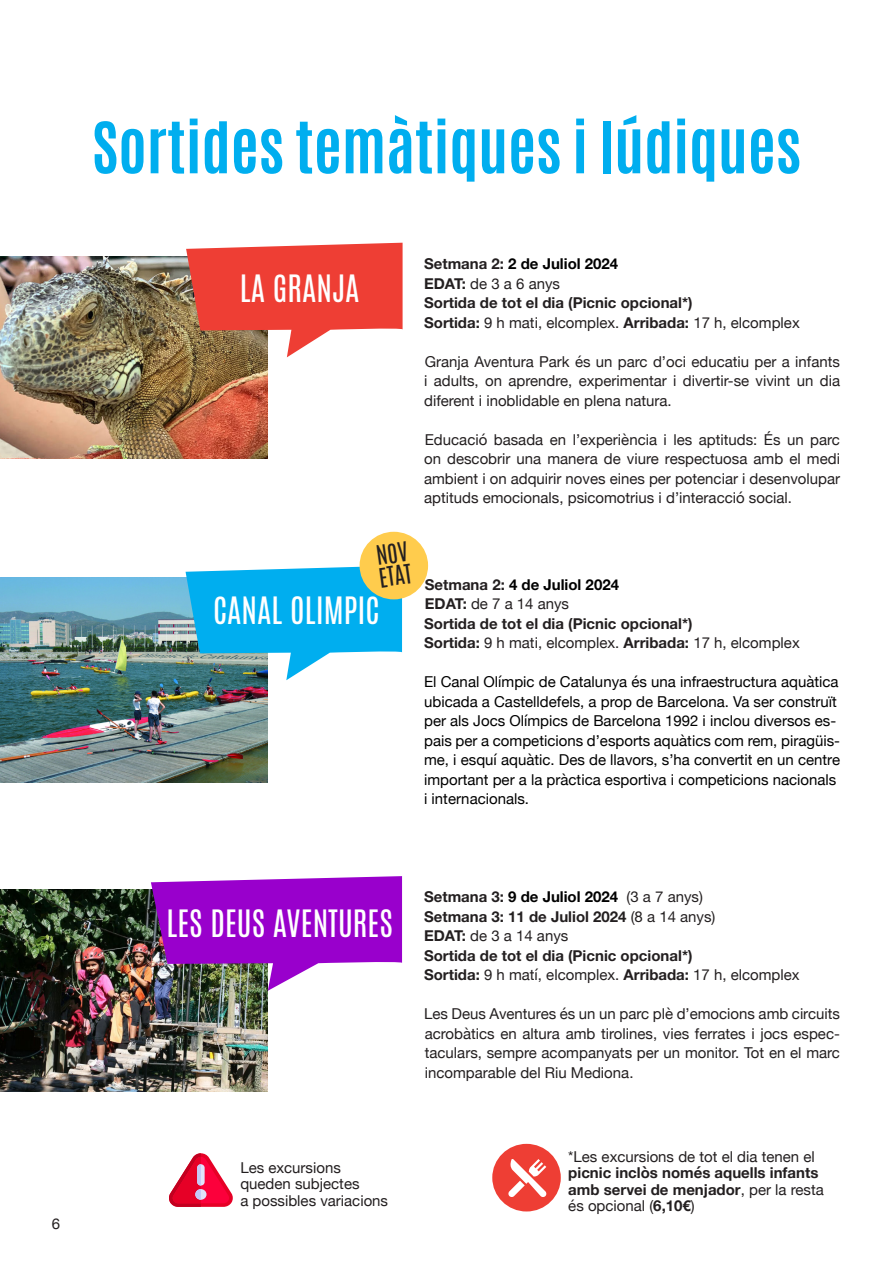
<style>
.page{position:relative;width:893px;height:1263px;background:#fff}
.page>*{position:absolute;margin:0;border:0;box-sizing:border-box;transform-origin:0 0}
.t1{font:700 60px "Antonio";color:#00aeef}
.t2{font:31.5px "Antonio";color:#fff}
.t3{font:22.5px "Antonio";color:#231f20}
.t4{font:15px/19.5px "Helvetica Neue";color:#231f20;text-align:justify}
.t5{font:15px "Helvetica Neue";color:#000}
.t6{font:700 15px/16.5px "Helvetica Neue";color:#231f20}
.t7{font:700 15px "Helvetica Neue LT Std";color:#231f20}
.t8{font:15px "Helvetica Neue LT 75 Bd";color:#000}
.t9{font:15px "Helvetica Neue LT 75 Bd";color:#231f20}
.s1{font-family:"Helvetica Neue LT Std";font-weight:700;color:#231f20}
.s2{font-family:"Helvetica Neue LT Std";font-weight:700}
.s3{font-family:"Helvetica Neue LT Std";color:#231f20}
.s4{font-family:"Helvetica Neue LT Std"}
.s5{font-weight:400}
</style>
<div class="page">
<img style="left:0;top:256px;width:268px;height:202px">
<img style="left:0;top:890px;width:267px;height:202px">
<hr style="left:892px;top:890px;width:1px;height:201px;background:#d1d2d4">
<svg style="left:186px;top:243px;width:217px;height:114px;background:#e56256"></svg>
<svg style="left:151px;top:876px;width:251px;height:115px;background:#9f30c2"></svg>
<svg style="left:169px;top:1153px;width:64px;height:54px"></svg>
<div style="left:492px;top:1144px;width:69px;height:67px;background:#ee3e34;border-radius:50%"></div>
<svg style="left:508px;top:1159px;width:39px;height:38px"></svg>
<img style="left:0;top:578px;width:268px;height:204px">
<div style="left:360px;top:532px;width:68px;height:67px;background:#ffcc4d;border-radius:50%"></div>
<svg style="left:186px;top:542px;width:222px;height:138px"></svg>
<p class="t4" style="left:52px;top:1214px;width:10px">6</p>
<p class="t1" style="left:92px;top:102px;width:711px">Sortides temàtiques i lúdiques</p>
<p class="t2" style="left:240px;top:266px;width:121px">LA GRANJA</p>
<p class="t8" style="left:424px;top:254px;width:196px"><span class="s1">Setmana 2:</span> 2 de Juliol 2024</p>
<p class="t4" style="left:424px;top:274px;width:137px"><span class="s2">EDAT:</span> de 3 a 6 anys</p>
<p class="t7" style="left:424px;top:293px;width:270px">Sortida de tot el dia (Picnic opcional*)</p>
<p class="t4" style="left:424px;top:313px;width:377px"><span class="s2">Sortida:</span> 9 h mati, elcomplex. <span class="s2">Arribada:</span> 17 h, elcomplex</p>
<p class="t4" style="left:424px;top:352px;width:417px">Granja Aventura Park és un parc d’oci educatiu per a infants i adults, on aprendre, experimentar i divertir-se vivint un dia diferent i inoblidable en plena natura.</p>
<p class="t4" style="left:424px;top:430px;width:417px">Educació basada en l’experiència i les aptituds: És un parc on descobrir una manera de viure respectuosa amb el medi ambient i on adquirir noves eines per potenciar i desenvolupar aptituds emocionals, psicomotrius i d’interacció social.</p>
<p class="t3" style="left:377px;top:562px;width:34px;rotate:-8deg">ETAT</p>
<p class="t2" style="left:213px;top:587px;width:168px">CANAL OLIMPIC</p>
<p class="t8" style="left:425px;top:575px;width:196px"><span class="s1">Setmana 2:</span> 4 de Juliol 2024</p>
<p class="t4" style="left:425px;top:595px;width:146px"><span class="s2">EDAT:</span> de 7 a 14 anys</p>
<p class="t7" style="left:424px;top:614px;width:270px">Sortida de tot el dia (Picnic opcional*)</p>
<p class="t4" style="left:424px;top:634px;width:377px"><span class="s2">Sortida:</span> 9 h mati, elcomplex. <span class="s2">Arribada:</span> 17 h, elcomplex</p>
<p class="t5" style="left:424px;top:671px;width:416px">El Canal Olímpic de Catalunya és una infraestructura aquàtica</p>
<p class="t5" style="left:424px;top:690px;width:414px">ubicada a Castelldefels, a prop de Barcelona. Va ser construït</p>
<p class="t5" style="left:424px;top:710px;width:414px">per als Jocs Olímpics de Barcelona 1992 i inclou diversos es-</p>
<p class="t5" style="left:424px;top:729px;width:417px">pais per a competicions d’esports aquàtics com rem, piragüis-</p>
<p class="t5" style="left:424px;top:749px;width:417px">me, i esquí aquàtic. Des de llavors, s’ha convertit en un centre</p>
<p class="t5" style="left:424px;top:768px;width:414px">important per a la pràctica esportiva i competicions nacionals</p>
<p class="t5" style="left:424px;top:788px;width:106px">i internacionals.</p>
<p class="t2" style="left:166px;top:900px;width:228px">LES DEUS AVENTURES</p>
<p class="t4" style="left:240px;top:1158px;width:102px">Les excursions</p>
<p class="t4" style="left:240px;top:1175px;width:121px">queden subjectes</p>
<p class="t4" style="left:240px;top:1191px;width:149px">a possibles variacions</p>
<p class="t8" style="left:424px;top:888px;width:280px"><span class="s1">Setmana 3:</span> 9 de Juliol 2024 <span class="s3">(3 a 7 anys)</span></p>
<p class="t9" style="left:424px;top:907px;width:293px"><span class="s2">Setmana 3:</span> 11 de Juliol 2024 <span class="s4">(8 a 14 anys)</span></p>
<p class="t4" style="left:424px;top:927px;width:146px"><span class="s2">EDAT:</span> de 3 a 14 anys</p>
<p class="t7" style="left:424px;top:946px;width:270px">Sortida de tot el dia (Picnic opcional*)</p>
<p class="t4" style="left:424px;top:966px;width:377px"><span class="s2">Sortida:</span> 9 h matí, elcomplex. <span class="s2">Arribada:</span> 17 h, elcomplex</p>
<p class="t4" style="left:424px;top:1005px;width:417px">Les Deus Aventures és un un parc plè d’emocions amb circuits acrobàtics en altura amb tirolines, vies ferrates i jocs espec&shy;taculars, sempre acompanyats per un monitor. Tot en el marc incomparable del Riu Mediona.</p>
<p class="t6" style="left:568px;top:1148px;width:257px"><span class="s5">*Les excursions de tot el dia tenen el </span>picnic inclòs només aquells infants amb servei de menjador<span class="s5">, per la resta és opcional (</span>6,10€<span class="s5">)</span></p>
</div>
